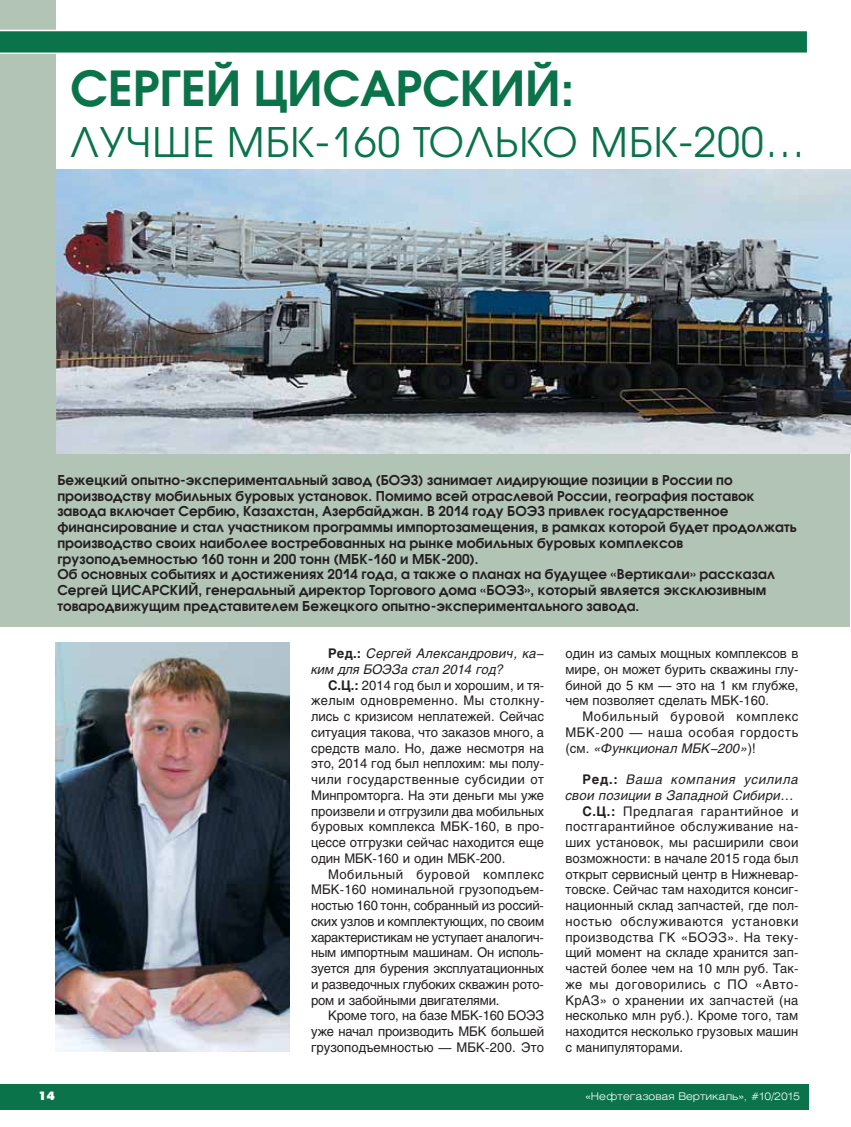
<style>
.page{position:relative;width:851px;height:1127px;background:#fff}
.page>*{position:absolute;margin:0;border:0;box-sizing:border-box;transform-origin:0 0}
.t1{font:600 48px "Avant Garde Gothic C";color:#0a7349}
.t2{font:40.5px "Avant Garde Gothic C";letter-spacing:.03em;color:#0a7349}
.t3{font:600 13.5px/15.8px "Avant Garde Gothic C";letter-spacing:.005em;color:#231f20}
.t4{font:13.2px/15.8px "Helios";letter-spacing:.005em;color:#231f20;text-align:justify}
.t5{font:13.2px "Helios";letter-spacing:.045em;color:#231f20}
.t6{font:italic 13.2px/15.8px "Helios";letter-spacing:.02em;color:#231f20}
.t7{font:13.2px "Helios";letter-spacing:.03em;color:#231f20}
.t8{font:13.2px "Helios";letter-spacing:.025em;color:#231f20}
.t9{font:italic 13.2px "Helios";letter-spacing:.06em;color:#231f20}
.t10{font:12px "Futura Futuris XC";color:#fff}
.t11{font:300 10.5px "Helios Ext";color:#fff}
.s1{font-weight:700;font-style:normal}
.s2{font-weight:700}
.s3{font-style:italic}
</style>
<div class="page">
<div style="left:0;top:186px;width:849px;height:441px;background:#b2c4b5"></div>
<img style="left:55px;top:170px;width:795px;height:283px">
<div style="left:0;top:1084px;width:808px;height:26px;background:#0a7349"></div>
<div style="left:0;top:0;width:55px;height:469px;background:#b2c4b5"></div>
<svg style="left:0;top:30px;width:807px;height:24px;background:#25825d"></svg>
<img style="left:56px;top:642px;width:233px;height:410px">
<h1 class="t1" style="left:70px;top:70px;width:505px">СЕРГЕЙ ЦИСАРСКИЙ:</h1>
<h2 class="t2" style="left:70px;top:127px;width:736px">ЛУЧШЕ МБК-160 ТОЛЬКО МБК-200…</h2>
<p class="t3" style="left:57px;top:473px;width:741px">Бежецкий опытно-экспериментальный завод (БОЭЗ) занимает лидирующие позиции в России по производству мобильных буровых установок. Помимо всей отраслевой России, география поставок завода включает Сербию, Казахстан, Азербайджан. В 2014 году БОЭЗ привлек государственное финансирование и стал участником программы импортозамещения, в рамках которой будет продолжать производство своих наиболее востребованных на рынке мобильных буровых комплексов грузоподъемностью 160 тонн и 200 тонн (МБК-160 и МБК-200).<br>Об основных событиях и достижениях 2014 года, а также о планах на будущее «Вертикали» рассказал Сергей ЦИСАРСКИЙ, генеральный директор Торгового дома «БОЭЗ», который является эксклюзивным товародвижущим представителем Бежецкого опытно-экспериментального завода.</p>
<p class="t10" style="left:38px;top:1091px;width:18px">14</p>
<p class="t6" style="left:311px;top:646px;width:234px;text-indent:17px"><span class="s1">Ред.:</span> Сергей Александрович, ка− ким для БОЭЗа стал 2014 год?</p>
<p class="t4" style="left:311px;top:678px;width:235px;text-indent:17px"><span class="s2">С.Ц.:</span> 2014 год был и хорошим, и тя&shy;желым одновременно. Мы столкну&shy;лись с кризисом неплатежей. Сейчас ситуация такова, что заказов много, а средств мало. Но, даже несмотря на это, 2014 год был неплохим: мы полу&shy;чили государственные субсидии от Минпромторга. На эти деньги мы уже произвели и отгрузили два мобильных буровых комплекса МБК-160, в про&shy;цессе отгрузки сейчас находится еще один МБК-160 и один МБК-200.</p>
<p class="t4" style="left:311px;top:867px;width:234px;text-indent:17px">Мобильный буровой комплекс МБК-160 номинальной грузоподъем&shy;ностью 160 тонн, собранный из россий&shy;ских узлов и комплектующих, по своим характеристикам не уступает аналогич&shy;ным импортным машинам. Он исполь&shy;зуется для бурения эксплуатационных и разведочных глубоких скважин рото&shy;ром и забойными двигателями.</p>
<p class="t4" style="left:311px;top:1009px;width:234px;text-indent:17px">Кроме того, на базе МБК-160 БОЭЗ уже начал производить МБК большей грузоподъемностью — МБК-200. Это</p>
<p class="t4" style="left:565px;top:647px;width:234px">один из самых мощных комплексов в мире, он может бурить скважины глу&shy;биной до 5 км — это на 1 км глубже, чем позволяет сделать МБК-160.</p>
<p class="t4" style="left:565px;top:710px;width:234px;text-indent:17px">Мобильный буровой комплекс МБК-200 — наша особая гордость (см. <span class="s3">«Функционал МБК−200»</span>)!</p>
<p class="t9" style="left:582px;top:772px;width:217px"><span class="s1">Ред.:</span> Ваша компания усилила</p>
<p class="t6" style="left:565px;top:787px;width:230px">свои позиции в Западной Сибири…</p>
<p class="t5" style="left:582px;top:806px;width:217px"><span class="s2">С.Ц.:</span> Предлагая гарантийное и</p>
<p class="t7" style="left:565px;top:822px;width:234px">постгарантийное обслуживание на-</p>
<p class="t4" style="left:565px;top:836px;width:234px">ших установок, мы расширили свои</p>
<p class="t4" style="left:565px;top:852px;width:234px">возможности: в начале 2015 года был</p>
<p class="t4" style="left:565px;top:867px;width:234px">открыт сервисный центр в Нижневар-</p>
<p class="t4" style="left:565px;top:883px;width:234px">товске. Сейчас там находится консиг-</p>
<p class="t4" style="left:565px;top:899px;width:234px">национный склад запчастей, где пол-</p>
<p class="t5" style="left:565px;top:916px;width:234px">ностью обслуживаются установки</p>
<p class="t8" style="left:565px;top:932px;width:234px">производства ГК «БОЭЗ». На теку-</p>
<p class="t4" style="left:565px;top:946px;width:234px">щий момент на складе хранится зап-</p>
<p class="t4" style="left:565px;top:962px;width:234px">частей более чем на 10 млн руб. Так-</p>
<p class="t5" style="left:565px;top:979px;width:234px">же мы договорились с ПО «Авто-</p>
<p class="t4" style="left:565px;top:993px;width:234px">КрАЗ» о хранении их запчастей (на</p>
<p class="t4" style="left:565px;top:1009px;width:234px">несколько млн руб.). Кроме того, там</p>
<p class="t4" style="left:565px;top:1025px;width:234px">находится несколько грузовых машин</p>
<p class="t4" style="left:565px;top:1041px;width:119px">с манипуляторами.</p>
<p class="t11" style="left:585px;top:1092px;width:216px">«Нефтегазовая Вертикаль», #10/2015</p>
</div>
